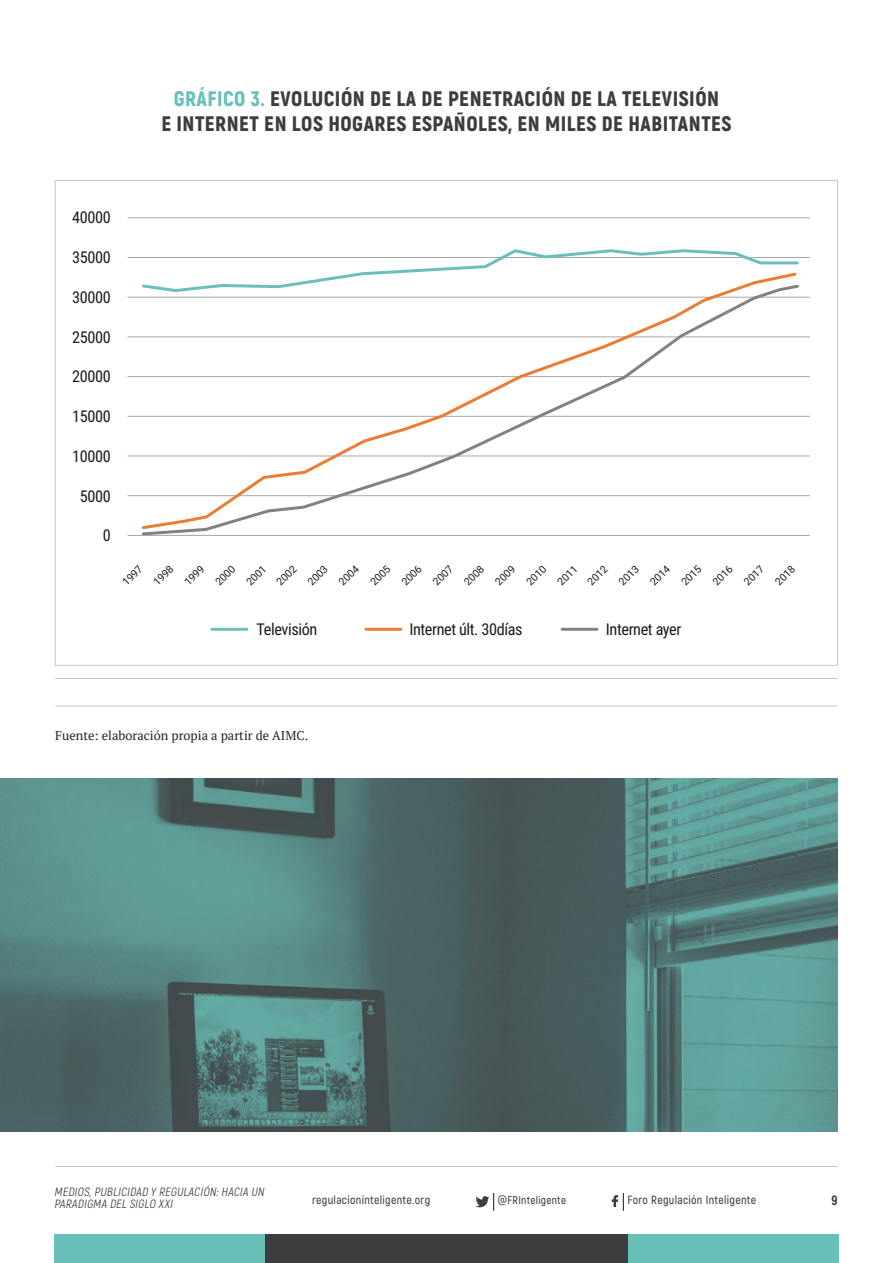
<style>
.page{position:relative;width:893px;height:1263px;background:#fff}
.page>*{position:absolute;margin:0;border:0;box-sizing:border-box;transform-origin:0 0}
.t1{font:900 21px/25.2px "Akrobat";letter-spacing:.025em;color:#3d3d3f;text-align:center}
.t2{font:16.2px "Roboto Condensed";letter-spacing:-.025em;color:#1e1b19}
.t3{font:800 13.5px "Akrobat";color:#3d3d3f}
.t4{font:12.75px "PT Serif";color:#252327}
.t5{font:italic 12px/12px "Akrobat";color:#3d3d3f}
.t6{font:600 11.85px "Akrobat";letter-spacing:.025em;color:#3d3d3f}
.t7{font:600 11.25px "Akrobat";letter-spacing:.025em;color:#3d3d3f}
.t8{font:10.5px "Roboto";color:#1e1b19}
.s1{color:#69c0b9}
.s2{font-size:11.85px}
</style>
<div class="page">
<div style="left:54px;top:1233px;width:211px;height:30px;background:#69c0b9"></div>
<div style="left:628px;top:1233px;width:211px;height:30px;background:#69c0b9"></div>
<div style="left:265px;top:1233px;width:363px;height:30px;background:#3d3d3f"></div>
<hr style="left:55px;top:1166px;width:783px;height:1px;background:#c6c5c6">
<svg style="left:476px;top:1193px;width:18px;height:18px"></svg>
<svg style="left:612px;top:1193px;width:12px;height:18px"></svg>
<hr style="left:55px;top:706px;width:783px;height:1px;background:#c6c5c6">
<hr style="left:55px;top:678px;width:783px;height:1px;background:#c6c5c6">
<hr style="left:128px;top:535px;width:682px;height:1px;background:#a6a6a6">
<hr style="left:128px;top:416px;width:682px;height:1px;background:#a6a6a6">
<hr style="left:128px;top:495px;width:682px;height:1px;background:#a6a6a6">
<hr style="left:128px;top:376px;width:682px;height:1px;background:#a6a6a6">
<hr style="left:128px;top:456px;width:682px;height:1px;background:#a6a6a6">
<hr style="left:128px;top:336px;width:682px;height:1px;background:#a6a6a6">
<hr style="left:128px;top:297px;width:682px;height:1px;background:#a6a6a6">
<hr style="left:128px;top:257px;width:682px;height:1px;background:#a6a6a6">
<hr style="left:128px;top:217px;width:682px;height:1px;background:#a6a6a6">
<hr style="left:212px;top:628px;width:35px;height:3px;background:#69c0bb">
<hr style="left:562px;top:628px;width:35px;height:3px;background:#838181">
<hr style="left:366px;top:628px;width:35px;height:3px;background:#ec7c32">
<svg style="left:385px;top:249px;width:414px;height:22px"></svg>
<svg style="left:140px;top:271px;width:658px;height:260px"></svg>
<img style="left:0;top:778px;width:838px;height:353px">
<p class="t1" style="left:161px;top:87px;width:572px"><span class="s1">GRÁFICO 3.</span> EVOLUCIÓN DE LA DE PENETRACIÓN DE LA TELEVISIÓN<br>E INTERNET EN LOS HOGARES ESPAÑOLES, EN MILES DE HABITANTES</p>
<p class="t2" style="left:72px;top:211px;width:40px">40000</p>
<p class="t2" style="left:72px;top:251px;width:40px">35000</p>
<p class="t2" style="left:72px;top:291px;width:40px">30000</p>
<p class="t2" style="left:72px;top:330px;width:40px">25000</p>
<p class="t2" style="left:72px;top:370px;width:40px">20000</p>
<p class="t2" style="left:72px;top:410px;width:40px">15000</p>
<p class="t2" style="left:72px;top:450px;width:40px">10000</p>
<p class="t2" style="left:80px;top:489px;width:32px">5000</p>
<p class="t2" style="left:103px;top:529px;width:10px">0</p>
<p class="t8" style="left:121px;top:580px;width:25px;rotate:-45deg">1997</p>
<p class="t8" style="left:152px;top:580px;width:25px;rotate:-45deg">1998</p>
<p class="t8" style="left:183px;top:580px;width:25px;rotate:-45deg">1999</p>
<p class="t8" style="left:214px;top:580px;width:25px;rotate:-45deg">2000</p>
<p class="t8" style="left:245px;top:580px;width:25px;rotate:-45deg">2001</p>
<p class="t8" style="left:275px;top:580px;width:25px;rotate:-45deg">2002</p>
<p class="t8" style="left:307px;top:580px;width:25px;rotate:-45deg">2003</p>
<p class="t8" style="left:338px;top:580px;width:25px;rotate:-45deg">2004</p>
<p class="t8" style="left:369px;top:580px;width:25px;rotate:-45deg">2005</p>
<p class="t8" style="left:400px;top:580px;width:25px;rotate:-45deg">2006</p>
<p class="t8" style="left:432px;top:580px;width:25px;rotate:-45deg">2007</p>
<p class="t8" style="left:463px;top:580px;width:25px;rotate:-45deg">2008</p>
<p class="t8" style="left:494px;top:580px;width:25px;rotate:-45deg">2009</p>
<p class="t8" style="left:525px;top:580px;width:25px;rotate:-45deg">2010</p>
<p class="t8" style="left:556px;top:580px;width:25px;rotate:-45deg">2011</p>
<p class="t8" style="left:586px;top:580px;width:25px;rotate:-45deg">2012</p>
<p class="t8" style="left:618px;top:580px;width:25px;rotate:-45deg">2013</p>
<p class="t8" style="left:649px;top:580px;width:25px;rotate:-45deg">2014</p>
<p class="t8" style="left:680px;top:580px;width:25px;rotate:-45deg">2015</p>
<p class="t8" style="left:711px;top:580px;width:25px;rotate:-45deg">2016</p>
<p class="t8" style="left:743px;top:580px;width:25px;rotate:-45deg">2017</p>
<p class="t8" style="left:774px;top:580px;width:25px;rotate:-45deg">2018</p>
<p class="t2" style="left:257px;top:623px;width:62px">Televisión</p>
<p class="t2" style="left:409px;top:623px;width:115px">Internet últ. 30días</p>
<p class="t2" style="left:606px;top:623px;width:77px">Internet ayer</p>
<p class="t4" style="left:55px;top:730px;width:254px">Fuente: elaboración propia a partir de AIMC.</p>
<p class="t5" style="left:54px;top:1186px;width:214px">MEDIOS, PUBLICIDAD Y REGULACIÓN: HACIA UN<br>PARADIGMA DEL SIGLO XXI</p>
<p class="t6" style="left:312px;top:1193px;width:120px">regulacioninteligente.org</p>
<p class="t7" style="left:498px;top:1194px;width:70px"><span class="s2">@</span>FRInteligente</p>
<p class="t6" style="left:628px;top:1193px;width:130px">Foro Regulación Inteligente</p>
<p class="t3" style="left:832px;top:1193px;width:8px">9</p>
</div>
